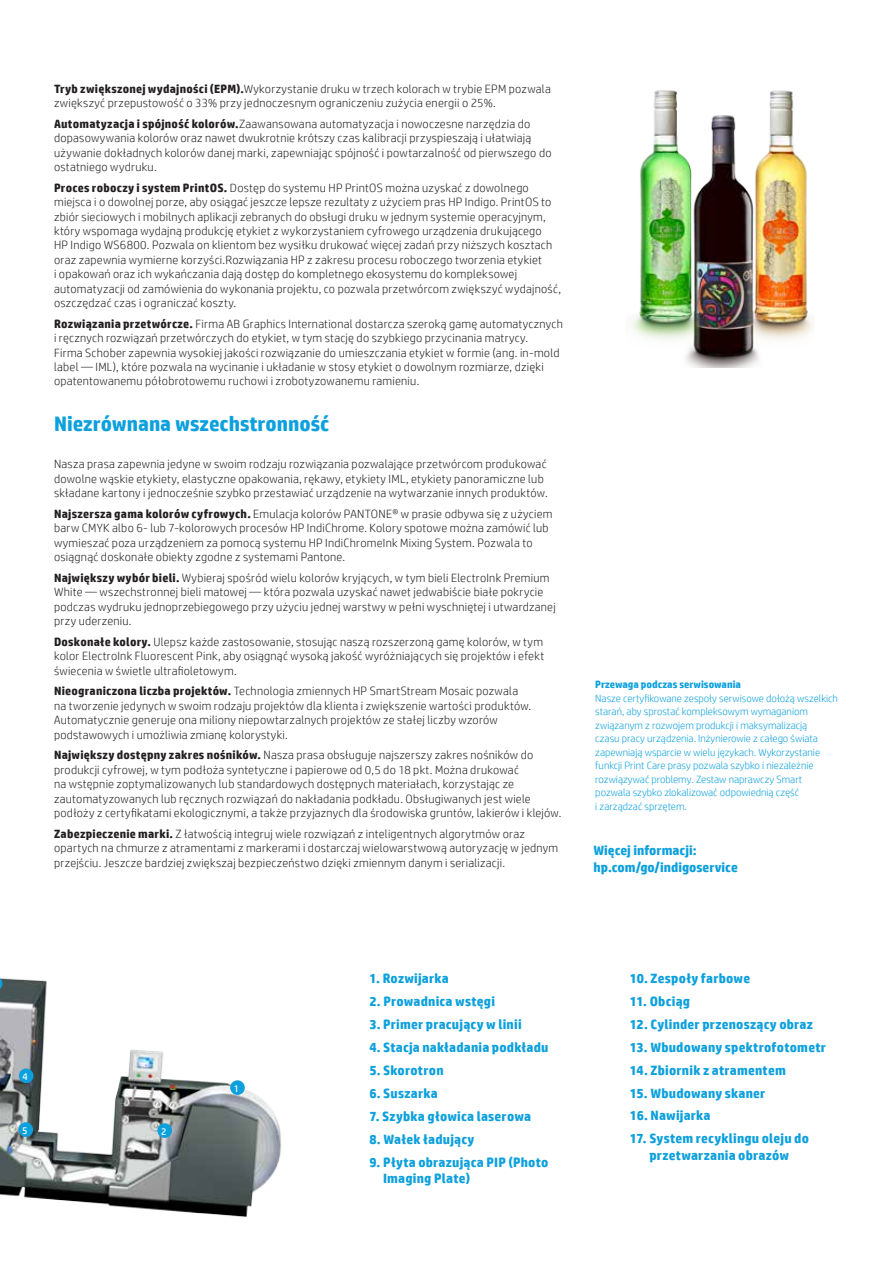
<style>
.page{position:relative;width:893px;height:1263px;background:#fff}
.page>*{position:absolute;margin:0;border:0;box-sizing:border-box;transform-origin:0 0}
.t1{font:700 21px "HP Simplified";color:#0ca0dd}
.t2{font:700 13.5px/16.5px "HP Simplified";letter-spacing:.015em;color:#0ca0dd}
.t3{font:300 12px/14.4px "HP Simplified";letter-spacing:.02em;color:#231f20}
.t4{font:300 10.5px/13.5px "HP Simplified";color:#0ca0dd}
.t5{font:700 10.5px "HP Simplified";color:#0ca0dd}
.t6{font:9.9px "HP Simplified";color:#fff}
.s1{font-weight:700}
</style>
<div class="page">
<img style="left:631px;top:90px;width:182px;height:278px">
<img style="left:0;top:978px;width:281px;height:240px">
<div style="left:230px;top:1080px;width:15px;height:15px;background:#0ca0dd;border-radius:50%"></div>
<div style="left:157px;top:1123px;width:15px;height:15px;background:#0ca0dd;border-radius:50%"></div>
<svg style="left:0;top:978px;width:2px;height:13px"></svg>
<div style="left:19px;top:1068px;width:15px;height:15px;background:#0ca0dd;border-radius:50%"></div>
<div style="left:18px;top:1122px;width:15px;height:15px;background:#0ca0dd;border-radius:50%"></div>
<p class="t3" style="left:54px;top:81px;width:498px"><span class="s1">Tryb zwiększonej wydajności (EPM).</span>Wykorzystanie druku w trzech kolorach w trybie EPM pozwala zwiększyć przepustowość o 33% przy jednoczesnym ograniczeniu zużycia energii o 25%.</p>
<p class="t3" style="left:54px;top:116px;width:499px"><span class="s1">Automatyzacja i spójność kolorów.</span>Zaawansowana automatyzacja i nowoczesne narzędzia do dopasowywania kolorów oraz nawet dwukrotnie krótszy czas kalibracji przyspieszają i ułatwiają używanie dokładnych kolorów danej marki, zapewniając spójność i powtarzalność od pierwszego do ostatniego wydruku.</p>
<p class="t3" style="left:54px;top:180px;width:509px"><span class="s1">Proces roboczy i system PrintOS.</span> Dostęp do systemu HP PrintOS można uzyskać z dowolnego miejsca i o dowolnej porze, aby osiągać jeszcze lepsze rezultaty z użyciem pras HP Indigo. PrintOS to zbiór sieciowych i mobilnych aplikacji zebranych do obsługi druku w jednym systemie operacyjnym, który wspomaga wydajną produkcję etykiet z wykorzystaniem cyfrowego urządzenia drukującego<br>HP Indigo WS6800. Pozwala on klientom bez wysiłku drukować więcej zadań przy niższych kosztach oraz zapewnia wymierne korzyści.Rozwiązania HP z zakresu procesu roboczego tworzenia etykiet<br>i opakowań oraz ich wykańczania dają dostęp do kompletnego ekosystemu do kompleksowej automatyzacji od zamówienia do wykonania projektu, co pozwala przetwórcom zwiększyć wydajność, oszczędzać czas i ograniczać koszty.</p>
<p class="t3" style="left:54px;top:316px;width:510px"><span class="s1">Rozwiązania przetwórcze.</span> Firma AB Graphics International dostarcza szeroką gamę automatycznych i ręcznych rozwiązań przetwórczych do etykiet, w tym stację do szybkiego przycinania matrycy.<br>Firma Schober zapewnia wysokiej jakości rozwiązanie do umieszczania etykiet w formie (ang. in-mold label — IML), które pozwala na wycinanie i układanie w stosy etykiet o dowolnym rozmiarze, dzięki opatentowanemu półobrotowemu ruchowi i zrobotyzowanemu ramieniu.</p>
<h1 class="t1" style="left:54px;top:410px;width:277px">Niezrównana wszechstronność</h1>
<p class="t3" style="left:54px;top:457px;width:495px">Nasza prasa zapewnia jedyne w swoim rodzaju rozwiązania pozwalające przetwórcom produkować dowolne wąskie etykiety, elastyczne opakowania, rękawy, etykiety IML, etykiety panoramiczne lub składane kartony i jednocześnie szybko przestawiać urządzenie na wytwarzanie innych produktów.</p>
<p class="t3" style="left:54px;top:506px;width:500px"><span class="s1">Najszersza gama kolorów cyfrowych.</span> Emulacja kolorów PANTONE® w prasie odbywa się z użyciem barw CMYK albo 6- lub 7-kolorowych procesów HP IndiChrome. Kolory spotowe można zamówić lub wymieszać poza urządzeniem za pomocą systemu HP IndiChromeInk Mixing System. Pozwala to osiągnąć doskonałe obiekty zgodne z systemami Pantone.</p>
<p class="t3" style="left:54px;top:570px;width:503px"><span class="s1">Największy wybór bieli.</span> Wybieraj spośród wielu kolorów kryjących, w tym bieli ElectroInk Premium White — wszechstronnej bieli matowej — która pozwala uzyskać nawet jedwabiście białe pokrycie podczas wydruku jednoprzebiegowego przy użyciu jednej warstwy w pełni wyschniętej i utwardzanej przy uderzeniu.</p>
<p class="t3" style="left:54px;top:634px;width:492px;text-align:justify"><span class="s1">Doskonałe kolory.</span> Ulepsz każde zastosowanie, stosując naszą rozszerzoną gamę kolorów, w tym kolor ElectroInk Fluorescent Pink, aby osiągnąć wysoką jakość wyróżniających się projektów i efekt świecenia w świetle ultrafioletowym.</p>
<p class="t3" style="left:54px;top:684px;width:479px"><span class="s1">Nieograniczona liczba projektów.</span> Technologia zmiennych HP SmartStream Mosaic pozwala na tworzenie jedynych w swoim rodzaju projektów dla klienta i zwiększenie wartości produktów.<br>Automatycznie generuje ona miliony niepowtarzalnych projektów ze stałej liczby wzorów podstawowych i umożliwia zmianę kolorystyki.</p>
<p class="t3" style="left:54px;top:748px;width:509px"><span class="s1">Największy dostępny zakres nośników.</span> Nasza prasa obsługuje najszerszy zakres nośników do produkcji cyfrowej, w tym podłoża syntetyczne i papierowe od 0,5 do 18 pkt. Można drukować<br>na wstępnie zoptymalizowanych lub standardowych dostępnych materiałach, korzystając ze zautomatyzowanych lub ręcznych rozwiązań do nakładania podkładu. Obsługiwanych jest wiele podłoży z certyfikatami ekologicznymi, a także przyjaznych dla środowiska gruntów, lakierów i klejów.</p>
<p class="t3" style="left:54px;top:826px;width:506px"><span class="s1">Zabezpieczenie marki.</span> Z łatwością integruj wiele rozwiązań z inteligentnych algorytmów oraz opartych na chmurze z atramentami z markerami i dostarczaj wielowarstwową autoryzację w jednym przejściu. Jeszcze bardziej zwiększaj bezpieczeństwo dzięki zmiennym danym i serializacji.</p>
<p class="t5" style="left:595px;top:678px;width:147px">Przewaga podczas serwisowania</p>
<p class="t4" style="left:595px;top:691px;width:244px">Nasze certyfikowane zespoły serwisowe dołożą wszelkich starań, aby sprostać kompleksowym wymaganiom związanym z rozwojem produkcji i maksymalizacją<br>czasu pracy urządzenia. Inżynierowie z całego świata zapewniają wsparcie w wielu językach. Wykorzystanie funkcji Print Care prasy pozwala szybko i niezależnie rozwiązywać problemy. Zestaw naprawczy Smart pozwala szybko zlokalizować odpowiednią część<br>i zarządzać sprzętem.</p>
<p class="t2" style="left:593px;top:842px;width:146px">Więcej informacji: hp.com/go/indigoservice</p>
<p class="t6" style="left:23px;top:1070px;width:7px">4</p>
<p class="t6" style="left:22px;top:1124px;width:7px">5</p>
<p class="t6" style="left:161px;top:1125px;width:7px">2</p>
<p class="t6" style="left:234px;top:1082px;width:7px">1</p>
<p class="t2" style="left:369px;top:970px;width:81px">1. Rozwijarka</p>
<p class="t2" style="left:369px;top:993px;width:127px">2. Prowadnica wstęgi</p>
<p class="t2" style="left:369px;top:1016px;width:154px">3. Primer pracujący w linii</p>
<p class="t2" style="left:369px;top:1039px;width:181px">4. Stacja nakładania podkładu</p>
<p class="t2" style="left:369px;top:1062px;width:76px">5. Skorotron</p>
<p class="t2" style="left:369px;top:1085px;width:70px">6. Suszarka</p>
<p class="t2" style="left:369px;top:1108px;width:163px">7. Szybka głowica laserowa</p>
<p class="t2" style="left:369px;top:1131px;width:107px">8. Wałek ładujący</p>
<p class="t2" style="left:383px;top:1153px;width:167px;text-indent:-14px">9. Płyta obrazująca PIP (Photo<br>Imaging Plate)</p>
<p class="t2" style="left:630px;top:970px;width:122px">10. Zespoły farbowe</p>
<p class="t2" style="left:630px;top:993px;width:62px">11. Obciąg</p>
<p class="t2" style="left:630px;top:1016px;width:185px">12. Cylinder przenoszący obraz</p>
<p class="t2" style="left:630px;top:1039px;width:198px">13. Wbudowany spektrofotometr</p>
<p class="t2" style="left:630px;top:1062px;width:158px">14. Zbiornik z atramentem</p>
<p class="t2" style="left:630px;top:1085px;width:137px">15. Wbudowany skaner</p>
<p class="t2" style="left:630px;top:1107px;width:82px">16. Nawijarka</p>
<p class="t2" style="left:630px;top:1130px;width:181px;text-align:center">17. System recyklingu oleju do przetwarzania obrazów</p>
</div>
